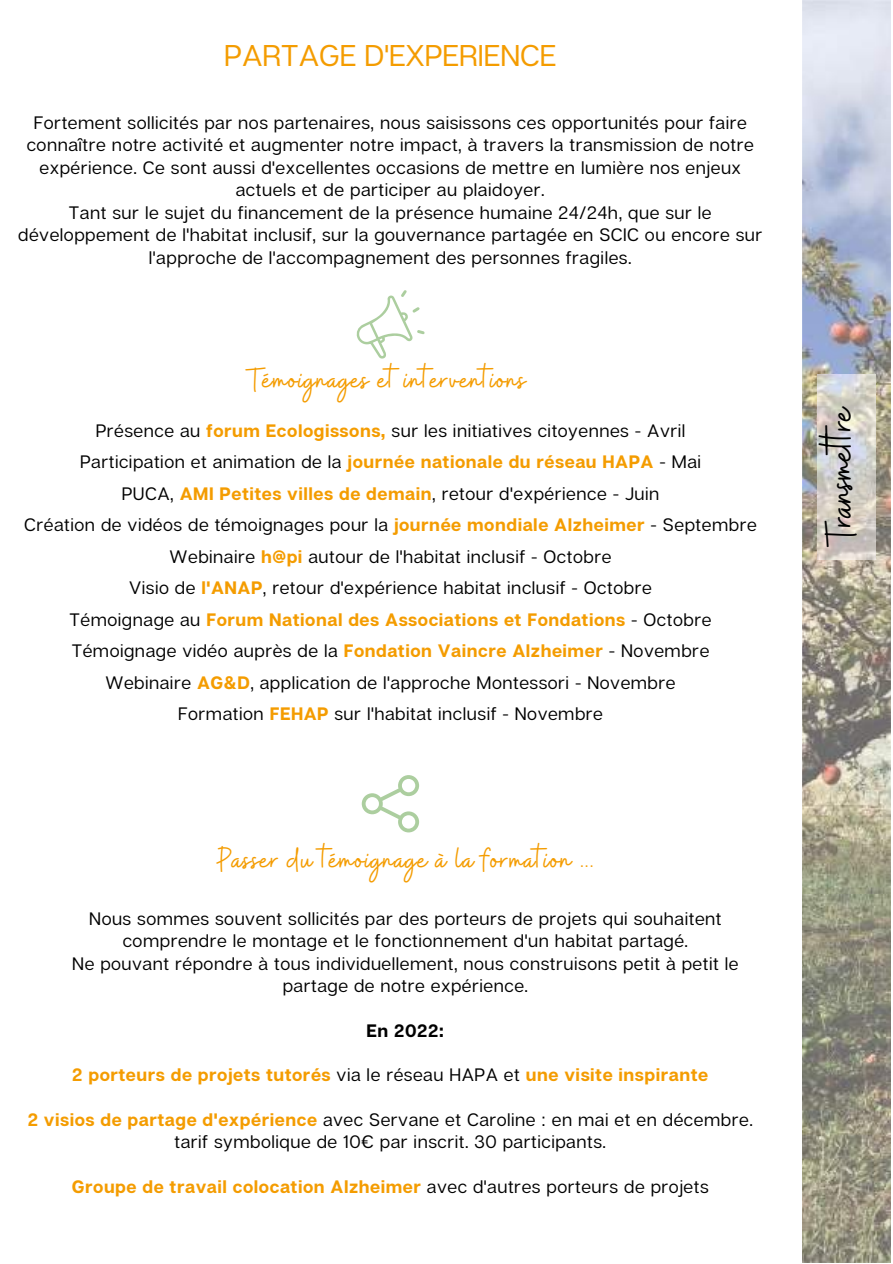
<style>
.page{position:relative;width:893px;height:1264px;background:#fff}
.page>*{position:absolute;margin:0;border:0;box-sizing:border-box;transform-origin:0 0}
.t1{font:45px "Buffalo";color:#000}
.t2{font:34.5px "Buffalo";letter-spacing:.03em;color:#f49c00}
.t3{font:30px "Articulat CF";color:#f49c00}
.t4{font:18px/22.5px "Articulat CF";letter-spacing:.03em;color:#000;text-align:center}
.t5{font:700 18px "Articulat CF";letter-spacing:.03em;color:#f49c00}
.t6{font:700 18px "Articulat CF";letter-spacing:.03em;color:#000}
.s1{font-weight:700;color:#f49c00}
.s2{font-weight:400;color:#000}
</style>
<div class="page">
<svg style="left:362px;top:775px;width:57px;height:57px"></svg>
<img style="left:802px;top:0;width:88px;height:1262px">
<img style="left:817px;top:374px;width:58px;height:185px">
<svg style="left:356px;top:290px;width:68px;height:68px"></svg>
<h3 class="t3" style="left:224px;top:36px;width:333px">PARTAGE D'EXPERIENCE</h3>
<p class="t4" style="left:18px;top:110px;width:745px">Fortement sollicités par nos partenaires, nous saisissons ces opportunités pour faire connaître notre activité et augmenter notre impact, à travers la transmission de notre expérience. Ce sont aussi d'excellentes occasions de mettre en lumière nos enjeux actuels et de participer au plaidoyer.<br>Tant sur le sujet du financement de la présence humaine 24/24h, que sur le développement de l'habitat inclusif, sur la gouvernance partagée en SCIC ou encore sur l'approche de l'accompagnement des personnes fragiles.</p>
<h2 class="t2" style="left:247px;top:357px;width:280px">Témoignages et interventions</h2>
<p class="t4" style="left:24px;top:414px;width:734px;line-height:31.5px">Présence au <span class="s1">forum Ecologissons,</span> sur les initiatives citoyennes - Avril<br>Participation et animation de la <span class="s1">journée nationale du réseau HAPA</span> - Mai<br>PUCA, <span class="s1">AMI Petites villes de demain</span>, retour d'expérience - Juin<br>Création de vidéos de témoignages pour la <span class="s1">journée mondiale Alzheimer</span> - Septembre Webinaire <span class="s1">h@pi</span> autour de l'habitat inclusif - Octobre<br>Visio de <span class="s1">l'ANAP</span>, retour d'expérience habitat inclusif - Octobre<br>Témoignage au <span class="s1">Forum National des Associations et Fondati ons</span> - Octobre Témoignage vidéo auprès de la <span class="s1">Fondation Vaincre Alzheimer</span> - Novembre<br>Webinaire <span class="s1">AG&amp;D</span>, application de l'approche Montessori - Novembre<br>Formation <span class="s1">FEHAP</span> sur l'habitat inclusif - Novembre</p>
<h2 class="t2" style="left:217px;top:837px;width:378px">Passer du témoignage à la formation ...</h2>
<p class="t4" style="left:72px;top:906px;width:667px">Nous sommes souvent sollicités par des porteurs de projets qui souhaitent comprendre le montage et le fonctionnement d'un habitat partagé.<br>Ne pouvant répondre à tous individuellement, nous construisons petit à petit le partage de notre expérience.</p>
<p class="t6" style="left:366px;top:1019px;width:79px">En 2022:</p>
<p class="t5" style="left:72px;top:1063px;width:637px">2 porteurs de projets tutorés <span class="s2">via le réseau HAPA et</span> une visite inspirante</p>
<p class="t4" style="left:28px;top:1107px;width:726px"><span class="s1">2 visios de partage d'expérience</span> avec Servane et Caroline : en mai et en décembre. tarif symbolique de 10€ par inscrit. 30 participants.</p>
<p class="t5" style="left:72px;top:1175px;width:638px">Groupe de travail colocation Alzheimer <span class="s2">avec d'autres porteurs de projets</span></p>
<h1 class="t1" style="left:811px;top:545px;width:141px;rotate:-90deg">Transmettre</h1>
</div>
